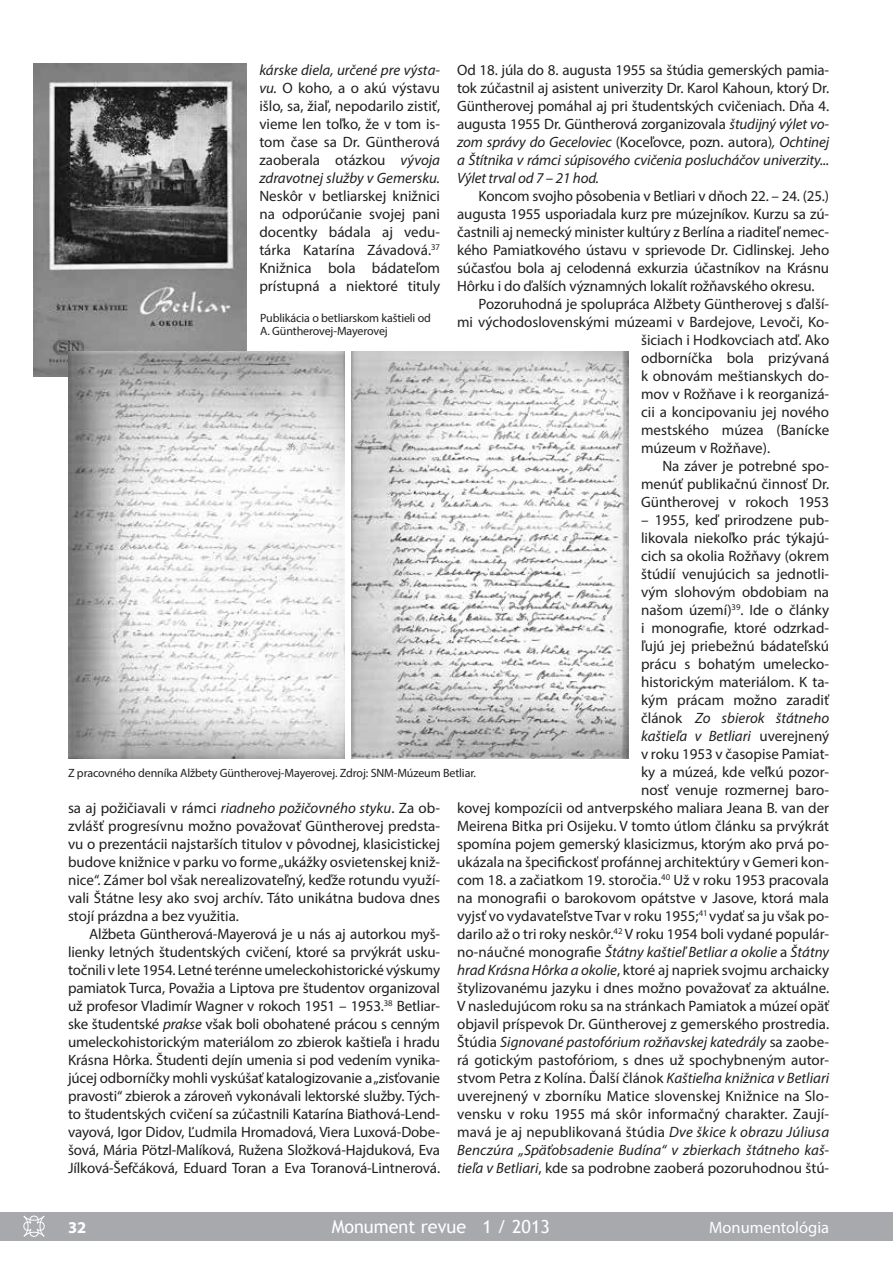
<style>
.page{position:relative;width:893px;height:1263px;background:#fff}
.page>*{position:absolute;margin:0;border:0;box-sizing:border-box;transform-origin:0 0}
.t1{font:18px "Trebuchet MS";color:#fff}
.t2{font:16.5px "Myriad Pro";color:#fff}
.t3{font:700 16.5px "Myriad Pro";color:#fff}
.t4{font:15px/18px "Myriad Pro";color:#231f20;text-align:justify}
.t5{font:12px/13.5px "Myriad Pro";letter-spacing:-.01em;color:#231f20}
.s1{font-style:italic}
</style>
<div class="page">
<div style="left:0;top:1212px;width:893px;height:28px;background:#a8a9ad"></div>
<svg style="left:23px;top:1215px;width:22px;height:22px"></svg>
<img style="left:34px;top:64px;width:213px;height:313px">
<img style="left:352px;top:351px;width:276px;height:407px">
<img style="left:68px;top:351px;width:276px;height:407px">
<p class="t4" style="left:259px;top:61px;width:182px"><span class="s1">kárske diela, určené pre výsta&shy;vu.</span> O koho, a o akú výstavu išlo, sa, žiaľ, nepodarilo zistiť, vieme len toľko, že v tom is&shy;tom čase sa Dr. Güntherová zaoberala otázkou <span class="s1">vývoja zdravotnej služby v Gemersku.</span></p>
<p class="t4" style="left:259px;top:187px;width:182px">Neskôr v betliarskej knižnici na odporúčanie svojej pani docentky bádala aj vedu&shy;tárka Katarína Závadová.<sup>37<br></sup>Knižnica bola bádateľom prístupná a niektoré tituly</p>
<p class="t4" style="left:457px;top:61px;width:374px">Od 18. júla do 8. augusta 1955 sa štúdia gemerských pamia&shy;tok zúčastnil aj asistent univerzity Dr. Karol Kahoun, ktorý Dr.<br>Güntherovej pomáhal aj pri študentských cvičeniach. Dňa 4. augusta 1955 Dr. Güntherová zorganizovala <span class="s1">študijný výlet vo&shy;zom správy do Geceloviec</span> (Koceľovce, pozn. autora)<span class="s1">, Ochtinej a Štítnika v rámci súpisového cvičenia poslucháčov univerzity...<br>Výlet trval od 7 – 21 hod.</span></p>
<p class="t4" style="left:478px;top:187px;width:352px">Koncom svojho pôsobenia v Betliari v dňoch 22. – 24. (25.)</p>
<p class="t4" style="left:457px;top:205px;width:374px">augusta 1955 usporiadala kurz pre múzejníkov. Kurzu sa zú-</p>
<p class="t4" style="left:457px;top:223px;width:374px">častnili aj nemecký minister kultúry z Berlína a riaditeľ nemec-</p>
<p class="t4" style="left:457px;top:241px;width:374px">kého Pamiatkového ústavu v sprievode Dr. Cidlinskej. Jeho</p>
<p class="t4" style="left:457px;top:259px;width:374px">súčasťou bola aj celodenná exkurzia účastníkov na Krásnu</p>
<p class="t4" style="left:457px;top:277px;width:359px">Hôrku i do ďalších významných lokalít rožňavského okresu.</p>
<p class="t4" style="left:478px;top:295px;width:352px">Pozoruhodná je spolupráca Alžbety Güntherovej s ďalší-</p>
<p class="t4" style="left:457px;top:313px;width:374px">mi východoslovenskými múzeami v Bardejove, Levoči, Ko-</p>
<p class="t4" style="left:641px;top:331px;width:190px">šiciach i Hodkovciach atď. Ako</p>
<p class="t4" style="left:641px;top:349px;width:190px">odborníčka bola prizývaná</p>
<p class="t4" style="left:641px;top:367px;width:190px">k obnovám meštianskych do-</p>
<p class="t4" style="left:641px;top:385px;width:190px">mov v Rožňave i k reorganizá-</p>
<p class="t4" style="left:641px;top:403px;width:190px">cii a koncipovaniu jej nového</p>
<p class="t4" style="left:641px;top:421px;width:190px">mestského múzea (Banícke</p>
<p class="t4" style="left:641px;top:439px;width:131px">múzeum v Rožňave).</p>
<p class="t4" style="left:662px;top:457px;width:168px">Na záver je potrebné spo-</p>
<p class="t4" style="left:641px;top:475px;width:190px">menúť publikačnú činnosť Dr.</p>
<p class="t4" style="left:641px;top:493px;width:190px">Güntherovej v rokoch 1953</p>
<p class="t4" style="left:457px;top:511px;width:374px;text-align:right">– 1955, keď prirodzene pub-<br>likovala niekoľko prác týkajú-<br>cich sa okolia Rožňavy (okrem<br>štúdií venujúcich sa jednotli-<br>vým slohovým obdobiam na<br>našom území)<sup>39</sup>. Ide o články<br>i monografie, ktoré odzrkad-<br>ľujú jej priebežnú bádateľskú<br>prácu s bohatým umelecko-<br>historickým materiálom. K ta-<br>kým prácam možno zaradiť<br>článok <span class="s1">Zo sbierok štátneho<br>kaštieľa v Betliari</span> uverejnený<br>v roku 1953 v časopise Pamiat-<br>ky a múzeá, kde veľkú pozor-<br>nosť venuje rozmernej baro-<br>kovej kompozícii od antverpského maliara Jeana B. van der Meirena Bitka pri Osijeku. V tomto útlom článku sa prvýkrát spomína pojem gemerský klasicizmus, ktorým ako prvá po&shy;ukázala na špecifickosť profánnej architektúry v Gemeri kon&shy;com 18. a začiatkom 19. storočia.<sup>40</sup> Už v roku 1953 pracovala na monografii o barokovom opátstve v Jasove, ktorá mala vyjsť vo vydavateľstve Tvar v roku 1955;<sup>41</sup> vydať sa ju však po&shy;darilo až o tri roky neskôr.<sup>42</sup> V roku 1954 boli vydané populár&shy;no-náučné monografie <span class="s1">Štátny kaštieľ Betliar a okolie</span> a <span class="s1">Štátny hrad Krásna Hôrka a okolie</span>, ktoré aj napriek svojmu archaicky štylizovanému jazyku i dnes možno považovať za aktuálne.<br>V nasledujúcom roku sa na stránkach Pamiatok a múzeí opäť objavil príspevok Dr. Güntherovej z gemerského prostredia.<br>Štúdia <span class="s1">Signované pastofórium rožňavskej katedrály</span> sa zaobe&shy;rá gotickým pastofóriom, s dnes už spochybneným autor&shy;stvom Petra z Kolína. Ďalší článok <span class="s1">Kaštieľna knižnica v Betliari </span>uverejnený v zborníku Matice slovenskej Knižnice na Slo&shy;vensku v roku 1955 má skôr informačný charakter. Zaují&shy;mavá je aj nepublikovaná štúdia <span class="s1">Dve škice k obrazu Júliusa Benczúra „Späťobsadenie Budína“ v zbierkach štátneho kaš&shy;tieľa v Betliari</span>, kde sa podrobne zaoberá pozoruhodnou štú-</p>
<p class="t5" style="left:260px;top:311px;width:172px">Publikácia o betliarskom kaštieli od<br>A. Güntherovej-Mayerovej</p>
<p class="t5" style="left:68px;top:766px;width:409px">Z pracovného denníka Alžbety Güntherovej-Mayerovej. Zdroj: SNM-Múzeum Betliar.</p>
<p class="t4" style="left:68px;top:799px;width:374px">sa aj požičiavali v rámci <span class="s1">riadneho požičovného styku</span>. Za ob&shy;zvlášť progresívnu možno považovať Güntherovej predsta&shy;vu o prezentácii najstarších titulov v pôvodnej, klasicistickej budove knižnice v parku vo forme „ukážky osvietenskej kniž&shy;nice“. Zámer bol však nerealizovateľný, keďže rotundu využí&shy;vali Štátne lesy ako svoj archív. Táto unikátna budova dnes stojí prázdna a bez využitia.</p>
<p class="t4" style="left:68px;top:925px;width:374px;text-indent:21px">Alžbeta Güntherová-Mayerová je u nás aj autorkou myš&shy;lienky letných študentských cvičení, ktoré sa prvýkrát usku&shy;točnili v lete 1954. Letné terénne umeleckohistorické výskumy pamiatok Turca, Považia a Liptova pre študentov organizoval už profesor Vladimír Wagner v rokoch 1951 – 1953.<sup>38</sup> Betliar&shy;ske študentské <span class="s1">prakse</span> však boli obohatené prácou s cenným umeleckohistorickým materiálom zo zbierok kaštieľa i hradu Krásna Hôrka. Študenti dejín umenia si pod vedením vynika&shy;júcej odborníčky mohli vyskúšať katalogizovanie a „zisťovanie pravosti“ zbierok a zároveň vykonávali lektorské služby. Tých&shy;to študentských cvičení sa zúčastnili Katarína Biathová-Lend&shy;vayová, Igor Didov, Ľudmila Hromadová, Viera Luxová-Dobe&shy;šová, Mária Pötzl-Malíková, Ružena Složková-Hajduková, Eva Jílková-Šefčáková, Eduard Toran a Eva Toranová-Lintnerová.</p>
<p class="t3" style="left:68px;top:1216px;width:20px">32</p>
<p class="t1" style="left:332px;top:1216px;width:220px">Monument revue 1 / 2013</p>
<p class="t2" style="left:709px;top:1217px;width:122px">Monumentológia</p>
</div>
